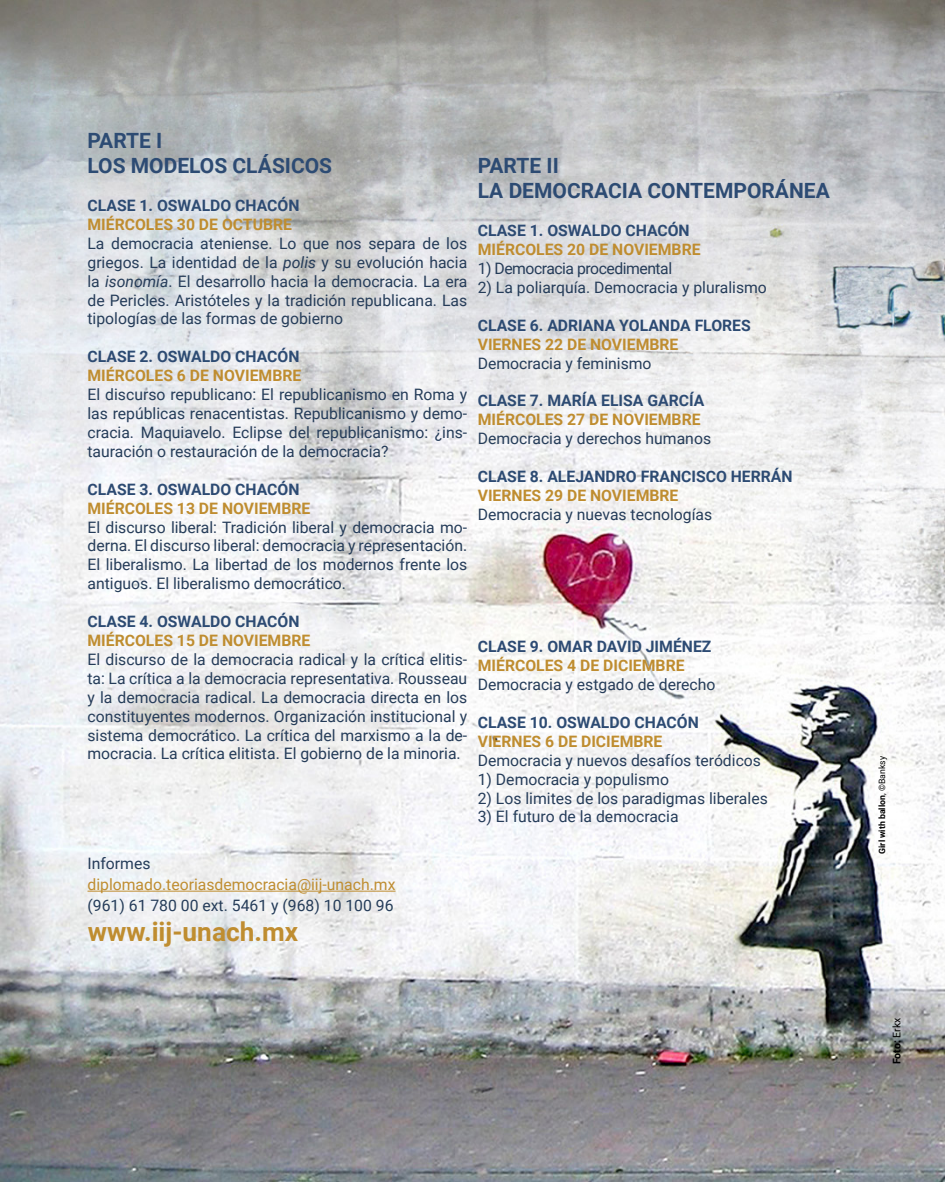
<style>
.page{position:relative;width:945px;height:1182px;background:#fff}
.page>*{position:absolute;margin:0;border:0;box-sizing:border-box;transform-origin:0 0}
.t1{font:700 26.25px "Roboto";color:#bf8d30}
.t2{font:700 21px "Roboto";color:#2d4b73}
.t3{font:15.75px/18.9px "Roboto";color:#253c59;text-align:justify}
.t4{font:700 15.75px "Roboto";color:#2d4b73}
.t5{font:700 15.75px "Roboto";color:#bf8d30}
.t6{font:15.75px "Roboto";color:#bf8d30}
.t7{font:15.75px "Roboto";letter-spacing:-.03em;color:#253c59}
.t8{font:700 10.5px "Roboto";color:#000}
.t9{font:700 8.75px "Roboto";color:#000}
.s1{font-style:italic}
.s2{font-weight:400}
</style>
<div class="page">
<img style="left:0;top:0;width:945px;height:1181px">
<hr style="left:88px;top:890px;width:308px;height:1px;background:#bf8d30">
<p class="t2" style="left:88px;top:126px;width:76px">PARTE I</p>
<p class="t2" style="left:88px;top:151px;width:246px">LOS MODELOS CLÁSICOS</p>
<p class="t4" style="left:88px;top:194px;width:214px">CLASE 1. OSWALDO CHACÓN</p>
<p class="t5" style="left:88px;top:213px;width:206px">MIÉRCOLES 30 DE OCTUBRE</p>
<p class="t3" style="left:88px;top:233px;width:381px">La democracia ateniense. Lo que nos separa de los griegos. La identidad de la <span class="s1">polis</span> y su evolución hacia la <span class="s1">isonomía</span>. El desarrollo hacia la democracia. La era de Pericles. Aristóteles y la tradición republicana. Las tipologías de las formas de gobierno</p>
<p class="t4" style="left:88px;top:345px;width:214px">CLASE 2. OSWALDO CHACÓN</p>
<p class="t5" style="left:88px;top:364px;width:215px">MIÉRCOLES 6 DE NOVIEMBRE</p>
<p class="t3" style="left:88px;top:384px;width:381px">El discurso republicano: El republicanismo en Roma y las repúblicas renacentistas. Republicanismo y demo&shy;cracia. Maquiavelo. Eclipse del republicanismo: ¿ins&shy;tauración o restauración de la democracia?</p>
<p class="t4" style="left:88px;top:478px;width:214px">CLASE 3. OSWALDO CHACÓN</p>
<p class="t5" style="left:88px;top:497px;width:224px">MIÉRCOLES 13 DE NOVIEMBRE</p>
<p class="t3" style="left:88px;top:517px;width:381px">El discurso liberal: Tradición liberal y democracia mo&shy;derna. El discurso liberal: democracia y representación.<br>El liberalismo. La libertad de los modernos frente los antiguos. El liberalismo democrático.</p>
<p class="t4" style="left:88px;top:610px;width:214px">CLASE 4. OSWALDO CHACÓN</p>
<p class="t5" style="left:88px;top:629px;width:224px">MIÉRCOLES 15 DE NOVIEMBRE</p>
<p class="t3" style="left:88px;top:649px;width:381px">El discurso de la democracia radical y la crítica elitis&shy;ta: La crítica a la democracia representativa. Rousseau y la democracia radical. La democracia directa en los constituyentes modernos. Organización institucional y sistema democrático. La crítica del marxismo a la de&shy;mocracia. La crítica elitista. El gobierno de la minoria.</p>
<p class="t2" style="left:478px;top:151px;width:83px">PARTE II</p>
<p class="t2" style="left:478px;top:176px;width:354px">LA DEMOCRACIA CONTEMPORÁNEA</p>
<p class="t4" style="left:478px;top:219px;width:214px">CLASE 1. OSWALDO CHACÓN</p>
<p class="t5" style="left:478px;top:238px;width:224px">MIÉRCOLES 20 DE NOVIEMBRE</p>
<p class="t7" style="left:478px;top:257px;width:196px">1) Democracia procedimental</p>
<p class="t3" style="left:478px;top:277px;width:291px">2) La poliarquía. Democracia y pluralismo</p>
<p class="t4" style="left:478px;top:314px;width:275px">CLASE 6. ADRIANA YOLANDA FLORES</p>
<p class="t5" style="left:478px;top:333px;width:202px">VIERNES 22 DE NOVIEMBRE</p>
<p class="t3" style="left:478px;top:353px;width:175px">Democracia y feminismo</p>
<p class="t4" style="left:478px;top:390px;width:228px">CLASE 7. MARÍA ELISA GARCÍA</p>
<p class="t5" style="left:478px;top:408px;width:224px">MIÉRCOLES 27 DE NOVIEMBRE</p>
<p class="t3" style="left:478px;top:428px;width:235px">Democracia y derechos humanos</p>
<p class="t4" style="left:478px;top:465px;width:316px">CLASE 8. ALEJANDRO FRANCISCO HERRÁN</p>
<p class="t5" style="left:478px;top:484px;width:202px">VIERNES 29 DE NOVIEMBRE</p>
<p class="t3" style="left:478px;top:504px;width:236px">Democracia y nuevas tecnologías</p>
<p class="t4" style="left:478px;top:635px;width:235px">CLASE 9. OMAR DAVID JIMÉNEZ</p>
<p class="t5" style="left:478px;top:654px;width:208px">MIÉRCOLES 4 DE DICIEMBRE</p>
<p class="t3" style="left:478px;top:674px;width:239px">Democracia y estgado de derecho</p>
<p class="t4" style="left:478px;top:711px;width:223px">CLASE 10. OSWALDO CHACÓN</p>
<p class="t5" style="left:478px;top:730px;width:186px">VIERNES 6 DE DICIEMBRE</p>
<p class="t3" style="left:478px;top:750px;width:285px">Democracia y nuevos desafíos teródicos</p>
<p class="t3" style="left:478px;top:769px;width:193px">1) Democracia y populismo</p>
<p class="t3" style="left:478px;top:787px;width:292px">2) Los limites de los paradigmas liberales</p>
<p class="t3" style="left:478px;top:806px;width:202px">3) El futuro de la democracia</p>
<p class="t3" style="left:88px;top:853px;width:65px">Informes</p>
<p class="t6" style="left:88px;top:873px;width:310px">diplomado.teoriasdemocracia@iij-unach.mx</p>
<p class="t3" style="left:88px;top:895px;width:308px">(961) 61 780 00 ext. 5461 y (968) 10 100 96</p>
<p class="t1" style="left:88px;top:912px;width:212px">www.iij-unach.mx</p>
<p class="t9" style="left:876px;top:853px;width:99px;rotate:-90deg">Girl with ballon<span class="s2">, ©Banksy</span></p>
<p class="t8" style="left:889px;top:1064px;width:48px;rotate:-90deg">Foto: <span class="s2">Erkx</span></p>
</div>
